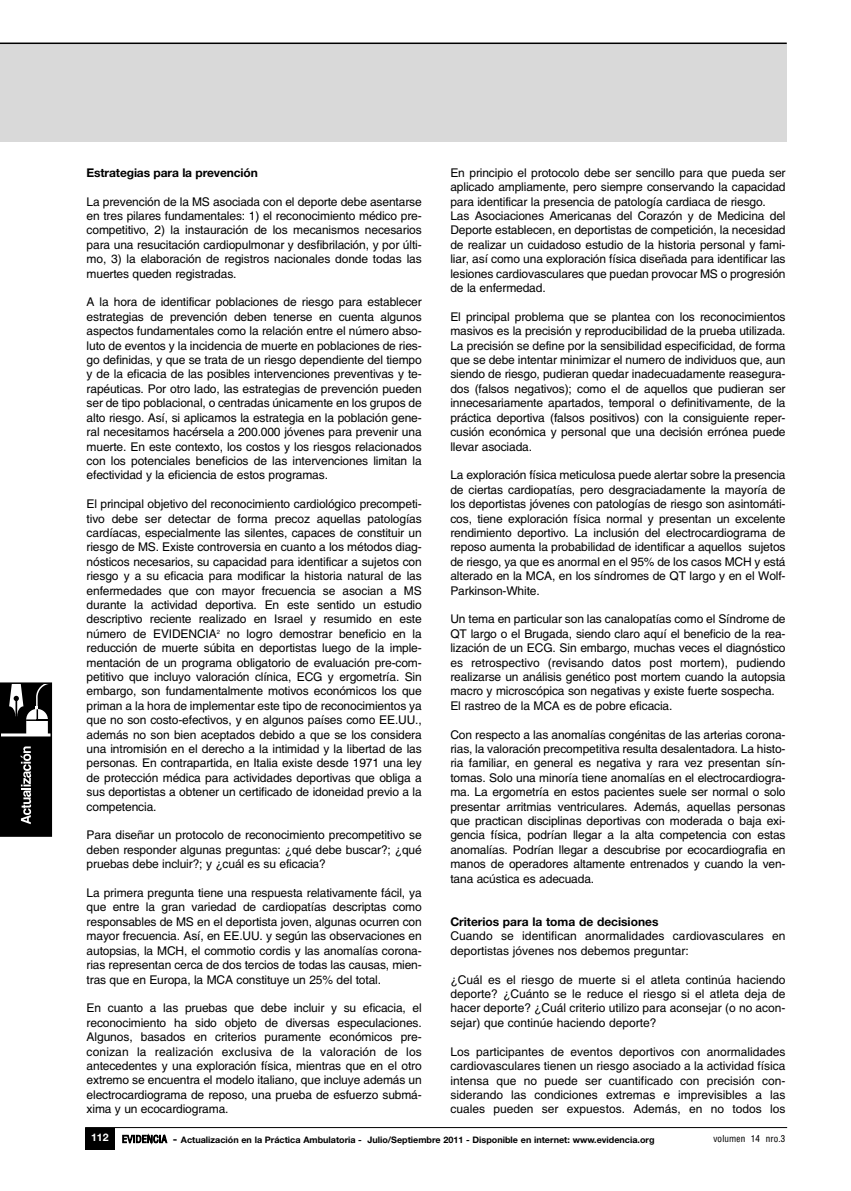
<style>
.page{position:relative;width:851px;height:1191px;background:#fff}
.page>*{position:absolute;margin:0;border:0;box-sizing:border-box;transform-origin:0 0}
.t1{font:12px/14.4px "Helvetica";letter-spacing:-.01em;color:#000;text-align:justify}
.t2{font:700 12px "Helvetica Neue LT Std";letter-spacing:-.01em;color:#000}
.t3{font:10.5px "Helvetica Conth";color:#000}
.t4{font:700 9px "Helvetica Neue LT Std";color:#000}
.s1{font-family:"Helvetica Conth";font-weight:400;font-size:11.25px}
.s2{font-size:11.25px}
</style>
<div class="page">
<div style="left:85px;top:1128px;width:30px;height:21px;background:#000"></div>
<div style="left:0;top:43px;width:786px;height:98px;background:#d9d9d9"></div>
<hr style="left:0;top:43px;width:786px;height:1px;background:#000">
<hr style="left:85px;top:1127px;width:702px;height:1px;background:#000">
<div style="left:0;top:683px;width:51px;height:153px;background:#000"></div>
<hr style="left:0;top:733px;width:51px;height:3px;background:#fff">
<svg style="left:9px;top:683px;width:44px;height:51px"></svg>
<div style="left:0;top:682px;width:52px;height:155px;border:2px solid #000"></div>
<svg style="left:21px;top:746px;width:10px;height:78px"></svg>
<p class="t2" style="left:87px;top:168px;width:173px">Estrategias para la prevención</p>
<p class="t1" style="left:87px;top:195px;width:336px">La prevención de la MS asociada con el deporte debe asentarse en tres pilares fundamentales: 1) el reconocimiento médico pre&shy;competitivo, 2) la instauración de los mecanismos necesarios para una resucitación cardiopulmonar y desfibrilación, y por últi&shy;mo, 3) la elaboración de registros nacionales donde todas las muertes queden registradas.</p>
<p class="t1" style="left:87px;top:296px;width:336px">A la hora de identificar poblaciones de riesgo para establecer estrategias de prevención deben tenerse en cuenta algunos aspectos fundamentales como la relación entre el número abso&shy;luto de eventos y la incidencia de muerte en poblaciones de ries&shy;go definidas, y que se trata de un riesgo dependiente del tiempo y de la eficacia de las posibles intervenciones preventivas y te&shy;rapéuticas. Por otro lado, las estrategias de prevención pueden ser de tipo poblacional, o centradas únicamente en los grupos de alto riesgo. Así, si aplicamos la estrategia en la población gene&shy;ral necesitamos hacérsela a 200.000 jóvenes para prevenir una muerte. En este contexto, los costos y los riesgos relacionados con los potenciales beneficios de las intervenciones limitan la efectividad y la eficiencia de estos programas.</p>
<p class="t1" style="left:87px;top:498px;width:337px">El principal objetivo del reconocimiento cardiológico precompeti&shy;tivo debe ser detectar de forma precoz aquellas patologías cardíacas, especialmente las silentes, capaces de constituir un riesgo de MS. Existe controversia en cuanto a los métodos diag&shy;nósticos necesarios, su capacidad para identificar a sujetos con riesgo y a su eficacia para modificar la historia natural de las enfermedades que con mayor frecuencia se asocian a MS durante la actividad deportiva. En este sentido un estudio descriptivo reciente realizado en Israel y resumido en este número de EVIDENCIA<sup>2</sup> no logro demostrar beneficio en la reducción de muerte súbita en deportistas luego de la imple&shy;mentación de un programa obligatorio de evaluación pre-com&shy;petitivo que incluyo valoración clínica, ECG y ergometría. Sin embargo, son fundamentalmente motivos económicos los que priman a la hora de implementar este tipo de reconocimientos ya que no son costo-efectivos, y en algunos países como EE.UU., además no son bien aceptados debido a que se los considera una intromisión en el derecho a la intimidad y la libertad de las personas. En contrapartida, en Italia existe desde 1971 una ley de protección médica para actividades deportivas que obliga a sus deportistas a obtener un certificado de idoneidad previo a la competencia.</p>
<p class="t1" style="left:87px;top:829px;width:336px">Para diseñar un protocolo de reconocimiento precompetitivo se deben responder algunas preguntas: ¿qué debe buscar?; ¿qué pruebas debe incluir?; y ¿cuál es su eficacia?</p>
<p class="t1" style="left:87px;top:886px;width:337px">La primera pregunta tiene una respuesta relativamente fácil, ya que entre la gran variedad de cardiopatías descriptas como responsables de MS en el deportista joven, algunas ocurren con mayor frecuencia. Así, en EE.UU. y según las observaciones en autopsias, la MCH, el commotio cordis y las anomalías corona&shy;rias representan cerca de dos tercios de todas las causas, mien&shy;tras que en Europa, la MCA constituye un 25% del total.</p>
<p class="t1" style="left:87px;top:1002px;width:337px">En cuanto a las pruebas que debe incluir y su eficacia, el reconocimiento ha sido objeto de diversas especulaciones.<br>Algunos, basados en criterios puramente económicos pre&shy;conizan la realización exclusiva de la valoración de los antecedentes y una exploración física, mientras que en el otro extremo se encuentra el modelo italiano, que incluye además un electrocardiograma de reposo, una prueba de esfuerzo submá&shy;xima y un ecocardiograma.</p>
<p class="t1" style="left:450px;top:166px;width:337px;text-align:left">En principio el protocolo debe ser sencillo para que pueda ser aplicado ampliamente, pero siempre conservando la capacidad para identificar la presencia de patología cardiaca de riesgo.<br>Las Asociaciones Americanas del Corazón y de Medicina del Deporte establecen, en deportistas de competición, la necesidad de realizar un cuidadoso estudio de la historia personal y fami&shy;liar, así como una exploración física diseñada para identificar las lesiones cardiovasculares que puedan provocar MS o progresión de la enfermedad.</p>
<p class="t1" style="left:450px;top:310px;width:337px">El principal problema que se plantea con los reconocimientos masivos es la precisión y reproducibilidad de la prueba utilizada.<br>La precisión se define por la sensibilidad especificidad, de forma que se debe intentar minimizar el numero de individuos que, aun siendo de riesgo, pudieran quedar inadecuadamente reasegura&shy;dos (falsos negativos); como el de aquellos que pudieran ser innecesariamente apartados, temporal o definitivamente, de la práctica deportiva (falsos positivos) con la consiguiente reper&shy;cusión económica y personal que una decisión errónea puede llevar asociada.</p>
<p class="t1" style="left:450px;top:469px;width:337px">La exploración física meticulosa puede alertar sobre la presencia de ciertas cardiopatías, pero desgraciadamente la mayoría de los deportistas jóvenes con patologías de riesgo son asintomáti&shy;cos, tiene exploración física normal y presentan un excelente rendimiento deportivo. La inclusión del electrocardiograma de reposo aumenta la probabilidad de identificar a aquellos sujetos de riesgo, ya que es anormal en el 95% de los casos MCH y está alterado en la MCA, en los síndromes de QT largo y en el Wolf-Parkinson-White.</p>
<p class="t1" style="left:450px;top:613px;width:337px;text-align:left">Un tema en particular son las canalopatías como el Síndrome de QT largo o el Brugada, siendo claro aquí el beneficio de la rea&shy;lización de un ECG. Sin embargo, muchas veces el diagnóstico es retrospectivo (revisando datos post mortem), pudiendo realizarse un análisis genético post mortem cuando la autopsia macro y microscópica son negativas y existe fuerte sospecha.<br>El rastreo de la MCA es de pobre eficacia.</p>
<p class="t1" style="left:450px;top:728px;width:337px">Con respecto a las anomalías congénitas de las arterias corona&shy;rias, la valoración precompetitiva resulta desalentadora. La histo&shy;ria familiar, en general es negativa y rara vez presentan sín&shy;tomas. Solo una minoría tiene anomalías en el electrocardiogra&shy;ma. La ergometría en estos pacientes suele ser normal o solo presentar arritmias ventriculares. Además, aquellas personas que practican disciplinas deportivas con moderada o baja exi&shy;gencia física, podrían llegar a la alta competencia con estas anomalías. Podrían llegar a descubrise por ecocardiografia en manos de operadores altamente entrenados y cuando la ven&shy;tana acústica es adecuada.</p>
<p class="t2" style="left:450px;top:917px;width:210px">Criterios para la toma de decisiones</p>
<p class="t1" style="left:450px;top:930px;width:336px">Cuando se identifican anormalidades cardiovasculares en deportistas jóvenes nos debemos preguntar:</p>
<p class="t1" style="left:450px;top:973px;width:336px">¿Cuál es el riesgo de muerte si el atleta continúa haciendo deporte? ¿Cuánto se le reduce el riesgo si el atleta deja de hacer deporte? ¿Cuál criterio utilizo para aconsejar (o no acon&shy;sejar) que continúe haciendo deporte?</p>
<p class="t1" style="left:450px;top:1045px;width:336px">Los participantes de eventos deportivos con anormalidades cardiovasculares tienen un riesgo asociado a la actividad física intensa que no puede ser cuantificado con precisión con&shy;siderando las condiciones extremas e imprevisibles a las cuales pueden ser expuestos. Además, en no todos los</p>
<p class="t4" style="left:91px;top:1136px;width:565px"><sup>112</sup> <span class="s1">EVIDENCIA</span> <span class="s2">-</span> Actualización en la Práctica Ambulatoria - Julio/Septiembre 2011 - Disponible en internet: www.evidencia.org</p>
<p class="t3" style="left:713px;top:1135px;width:74px">volumen 14 nro.3</p>
</div>
